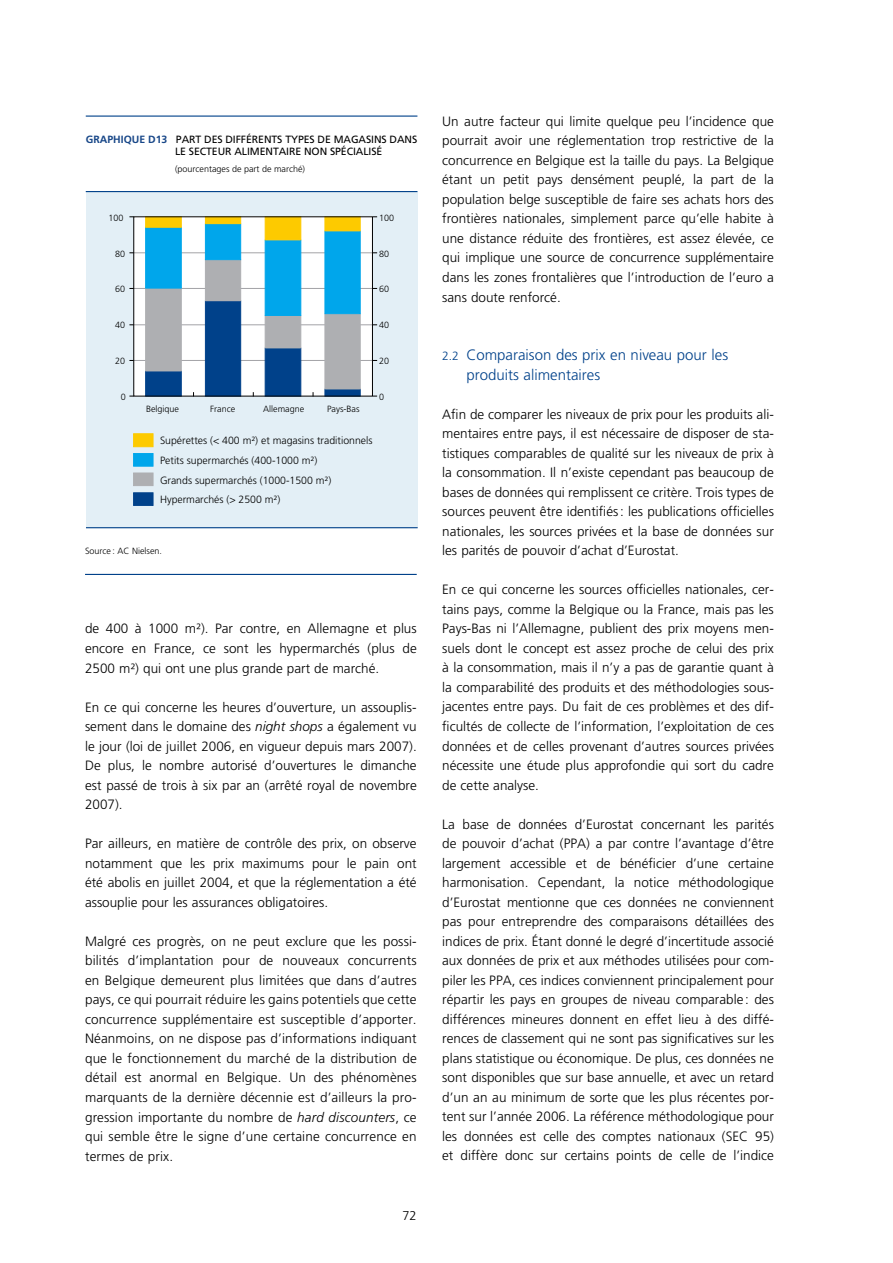
<style>
.page{position:relative;width:893px;height:1263px;background:#fff}
.page>*{position:absolute;margin:0;border:0;box-sizing:border-box;transform-origin:0 0}
.t1{font:300 15px/19.5px "Frutiger LT";color:#00418a}
.t2{font:300 13.5px/19.5px "Frutiger LT";color:#000;text-align:justify}
.t3{font:300 12.75px "Frutiger LT";color:#000}
.t4{font:300 10.5px/19.6px "Frutiger LT";color:#000}
.t5{font:10.5px/12px "Frutiger LT";letter-spacing:-.005em;color:#000}
.t6{font:300 9px "Frutiger LT";color:#000}
.s1{font-weight:700;color:#184788}
.s2{font-style:italic}
.s3{font-size:12px}
</style>
<div class="page">
<div style="left:86px;top:191px;width:331px;height:337px;background:#e3eff6"></div>
<div style="left:134px;top:217px;width:238px;height:179px;background:#fff"></div>
<hr style="left:134px;top:252px;width:239px;height:1px;background:#a3a3a7">
<hr style="left:134px;top:288px;width:239px;height:1px;background:#a3a3a7">
<hr style="left:134px;top:324px;width:239px;height:1px;background:#a3a3a7">
<hr style="left:134px;top:360px;width:239px;height:1px;background:#a3a3a7">
<div style="left:145px;top:371px;width:37px;height:25px;background:#00418a;border:1px solid #00418a"></div>
<div style="left:145px;top:288px;width:37px;height:83px;background:#aeafb2;border:1px solid #aeafb2"></div>
<div style="left:145px;top:227px;width:37px;height:61px;background:#00a6eb;border:1px solid #00a6eb"></div>
<div style="left:145px;top:216px;width:37px;height:12px;background:#fdca00;border:1px solid #fdca00"></div>
<div style="left:205px;top:301px;width:36px;height:95px;background:#00418a;border:1px solid #00418a"></div>
<div style="left:205px;top:260px;width:36px;height:41px;background:#aeafb2;border:1px solid #aeafb2"></div>
<div style="left:205px;top:224px;width:36px;height:36px;background:#00a6eb;border:1px solid #00a6eb"></div>
<div style="left:205px;top:216px;width:36px;height:8px;background:#fdca00;border:1px solid #fdca00"></div>
<div style="left:265px;top:348px;width:36px;height:48px;background:#00418a;border:1px solid #00418a"></div>
<div style="left:265px;top:315px;width:36px;height:33px;background:#aeafb2"></div>
<div style="left:265px;top:240px;width:36px;height:76px;background:#00a6eb;border:1px solid #00a6eb"></div>
<div style="left:265px;top:216px;width:36px;height:24px;background:#fdca00;border:1px solid #fdca00"></div>
<div style="left:325px;top:389px;width:36px;height:7px;background:#00418a;border:1px solid #00418a"></div>
<div style="left:325px;top:314px;width:36px;height:75px;background:#aeafb2;border:1px solid #aeafb2"></div>
<div style="left:325px;top:231px;width:36px;height:83px;background:#00a6eb;border:1px solid #00a6eb"></div>
<div style="left:325px;top:216px;width:36px;height:15px;background:#fdca00;border:1px solid #fdca00"></div>
<div style="left:133px;top:433px;width:20px;height:14px;background:#fdca00;border:1px solid #fdca00"></div>
<div style="left:133px;top:453px;width:20px;height:13px;background:#00a6eb"></div>
<div style="left:133px;top:473px;width:20px;height:13px;background:#aeafb2"></div>
<div style="left:133px;top:492px;width:20px;height:14px;background:#00418a;border:1px solid #00418a"></div>
<hr style="left:86px;top:191px;width:331px;height:1px;background:#00418a">
<hr style="left:86px;top:116px;width:331px;height:1px;background:#00418a">
<hr style="left:86px;top:527px;width:332px;height:1px;background:#00418a">
<hr style="left:85px;top:574px;width:332px;height:1px;background:#00418a">
<p class="t5" style="left:175px;top:134px;width:244px;text-indent:-89px"><span class="s1">GRAPHIQUE D13</span> PART DES DIFFÉRENTS TYPES DE MAGASINS DANS<br>LE SECTEUR ALIMENTAIRE NON SPÉCIALISÉ</p>
<p class="t6" style="left:175px;top:163px;width:132px">(pourcentages de part de marché)</p>
<p class="t6" style="left:109px;top:213px;width:17px">100</p>
<p class="t6" style="left:379px;top:213px;width:17px">100</p>
<p class="t6" style="left:115px;top:249px;width:12px">80</p>
<p class="t6" style="left:379px;top:249px;width:12px">80</p>
<p class="t6" style="left:115px;top:284px;width:12px">60</p>
<p class="t6" style="left:379px;top:284px;width:12px">60</p>
<p class="t6" style="left:115px;top:320px;width:12px">40</p>
<p class="t6" style="left:379px;top:320px;width:12px">40</p>
<p class="t6" style="left:115px;top:356px;width:12px">20</p>
<p class="t6" style="left:379px;top:356px;width:12px">20</p>
<p class="t6" style="left:121px;top:392px;width:7px">0</p>
<p class="t6" style="left:379px;top:392px;width:7px">0</p>
<p class="t6" style="left:146px;top:404px;width:35px">Belgique</p>
<p class="t6" style="left:210px;top:403px;width:26px">France</p>
<p class="t6" style="left:263px;top:404px;width:43px">Allemagne</p>
<p class="t6" style="left:327px;top:403px;width:34px">Pays-Bas</p>
<p class="t4" style="left:160px;top:431px;width:214px">Supérettes (&lt; 400 m²) et magasins traditionnels Petits supermarchés (400-1000 m²)<br>Grands supermarchés (1000-1500 m²)<br>Hypermarchés (&gt; 2500 m²)</p>
<p class="t6" style="left:85px;top:546px;width:79px">Source : AC Nielsen.</p>
<p class="t2" style="left:85px;top:619px;width:333px">de 400 à 1000 m²). Par contre, en Allemagne et plus encore en France, ce sont les hypermarchés (plus de 2500 m²) qui ont une plus grande part de marché.</p>
<p class="t2" style="left:85px;top:697px;width:333px">En ce qui concerne les heures d’ouverture, un assouplis&shy;sement dans le domaine des <span class="s2">night shops</span> a également vu le jour (loi de juillet 2006, en vigueur depuis mars 2007).<br>De plus, le nombre autorisé d’ouvertures le dimanche est passé de trois à six par an (arrêté royal de novembre 2007).</p>
<p class="t2" style="left:85px;top:834px;width:333px">Par ailleurs, en matière de contrôle des prix, on observe notamment que les prix maximums pour le pain ont été abolis en juillet 2004, et que la réglementation a été assouplie pour les assurances obligatoires.</p>
<p class="t2" style="left:85px;top:931px;width:333px">Malgré ces progrès, on ne peut exclure que les possi&shy;bilités d’implantation pour de nouveaux concurrents en Belgique demeurent plus limitées que dans d’autres pays, ce qui pourrait réduire les gains potentiels que cette concurrence supplémentaire est susceptible d’apporter.<br>Néanmoins, on ne dispose pas d’informations indiquant que le fonctionnement du marché de la distribution de détail est anormal en Belgique. Un des phénomènes marquants de la dernière décennie est d’ailleurs la pro&shy;gression importante du nombre de <span class="s2">hard discounters</span>, ce qui semble être le signe d’une certaine concurrence en termes de prix.</p>
<p class="t3" style="left:403px;top:1209px;width:16px">72</p>
<p class="t2" style="left:442px;top:112px;width:333px">Un autre facteur qui limite quelque peu l’incidence que pourrait avoir une réglementation trop restrictive de la concurrence en Belgique est la taille du pays. La Belgique étant un petit pays densément peuplé, la part de la population belge susceptible de faire ses achats hors des frontières nationales, simplement parce qu’elle habite à une distance réduite des frontières, est assez élevée, ce qui implique une source de concurrence supplémentaire dans les zones frontalières que l’introduction de l’euro a sans doute renforcé.</p>
<p class="t1" style="left:466px;top:345px;width:263px;text-indent:-24px"><span class="s3">2.2</span> Comparaison des prix en niveau pour les produits alimentaires</p>
<p class="t2" style="left:442px;top:404px;width:333px">Afin de comparer les niveaux de prix pour les produits ali&shy;mentaires entre pays, il est nécessaire de disposer de sta&shy;tistiques comparables de qualité sur les niveaux de prix à la consommation. Il n’existe cependant pas beaucoup de bases de données qui remplissent ce critère. Trois types de sources peuvent être identifiés: les publications officielles nationales, les sources privées et la base de données sur les parités de pouvoir d’achat d’Eurostat.</p>
<p class="t2" style="left:442px;top:580px;width:333px">En ce qui concerne les sources officielles nationales, cer&shy;tains pays, comme la Belgique ou la France, mais pas les Pays-Bas ni l’Allemagne, publient des prix moyens men&shy;suels dont le concept est assez proche de celui des prix à la consommation, mais il n’y a pas de garantie quant à la comparabilité des produits et des méthodologies sous&shy;jacentes entre pays. Du fait de ces problèmes et des dif&shy;ficultés de collecte de l’information, l’exploitation de ces données et de celles provenant d’autres sources privées nécessite une étude plus approfondie qui sort du cadre de cette analyse.</p>
<p class="t2" style="left:442px;top:814px;width:333px">La base de données d’Eurostat concernant les parités de pouvoir d’achat (PPA) a par contre l’avantage d’être largement accessible et de bénéficier d’une certaine harmonisation. Cependant, la notice méthodologique d’Eurostat mentionne que ces données ne conviennent pas pour entreprendre des comparaisons détaillées des indices de prix. Étant donné le degré d’incertitude associé aux données de prix et aux méthodes utilisées pour com&shy;piler les PPA, ces indices conviennent principalement pour répartir les pays en groupes de niveau comparable : des différences mineures donnent en effet lieu à des diffé&shy;rences de classement qui ne sont pas significatives sur les plans statistique ou économique. De plus, ces données ne sont disponibles que sur base annuelle, et avec un retard d’un an au minimum de sorte que les plus récentes por&shy;tent sur l’année 2006. La référence méthodologique pour les données est celle des comptes nationaux (SEC 95) et diffère donc sur certains points de celle de l’indice</p>
</div>
